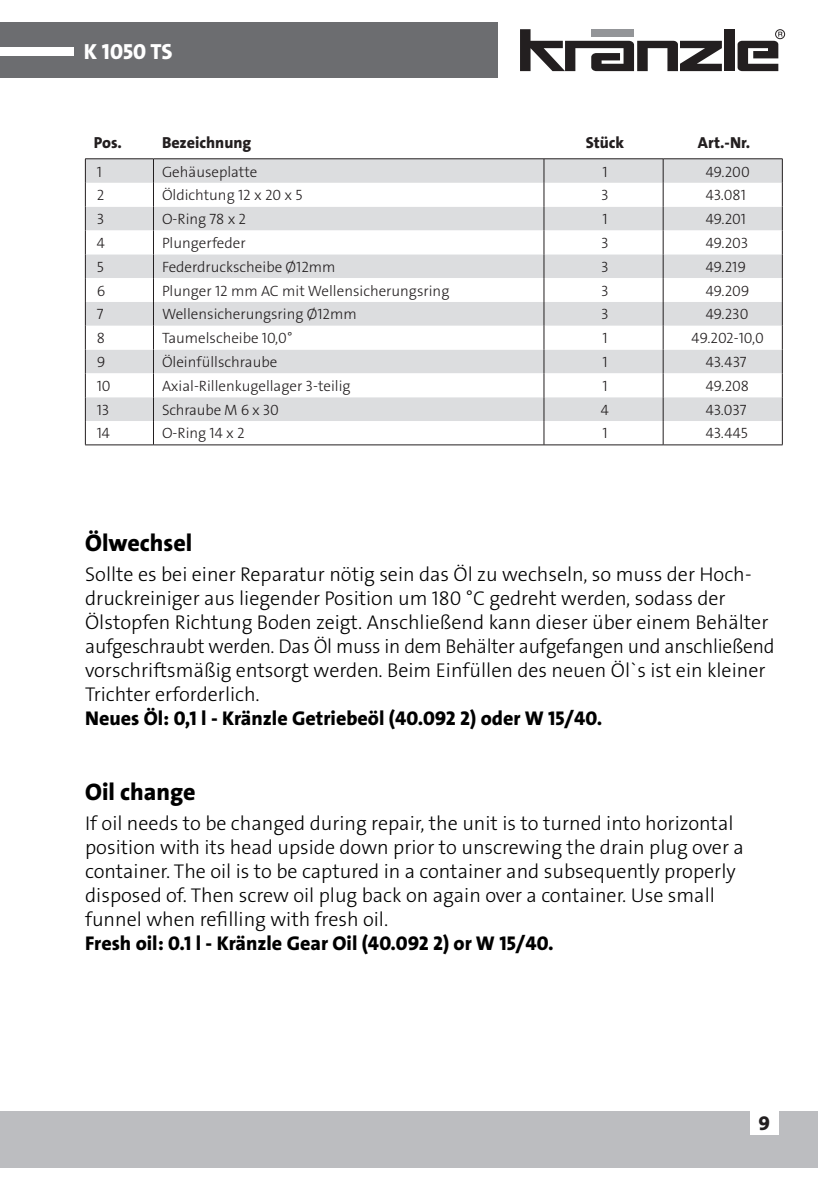
<style>
.page{position:relative;width:840px;height:1191px;background:#fff}
.page>*{position:absolute;margin:0;border:0;box-sizing:border-box;transform-origin:0 0}
.t1{font:24px "The Sans LP8 Ex Bld";color:#000}
.t2{font:22px "The Sans LP8 Ex Bld";color:#fff}
.t3{font:20px/24px "The Sans LP3 Lig";color:#000}
.t4{font:20px "The Sans LP8 Ex Bld";color:#231f20}
.t5{font:16px "The Sans LP8 Ex Bld";color:#231f20}
.t6{font:15px "The Sans LP3 Lig";color:#231f20}
.s1{font-family:"The Sans LP8 Ex Bld"}
</style>
<div class="page">
<div style="left:0;top:1111px;width:816px;height:57px;background:#bcbdc0"></div>
<div style="left:749px;top:1111px;width:29px;height:24px;background:#fff"></div>
<div style="left:0;top:23px;width:497px;height:55px;background:#6c6d70"></div>
<div style="left:0;top:47px;width:74px;height:8px;background:#fff"></div>
<svg style="left:520px;top:29px;width:201px;height:42px"></svg>
<div style="left:723px;top:29px;width:11px;height:42px;background:#231f20"></div>
<div style="left:774px;top:29px;width:10px;height:10px;border:1px solid #231f20;border-radius:50%"></div>
<svg style="left:737px;top:32px;width:45px;height:39px"></svg>
<div style="left:86px;top:159px;width:695px;height:24px;background:#dcdddf"></div>
<svg style="left:86px;top:183px;width:695px;height:261px"></svg>
<hr style="left:85px;top:158px;width:68px;height:1px;background:#231f20">
<hr style="left:153px;top:158px;width:390px;height:1px;background:#231f20">
<hr style="left:543px;top:158px;width:119px;height:1px;background:#231f20">
<hr style="left:662px;top:158px;width:120px;height:1px;background:#231f20">
<svg style="left:85px;top:159px;width:1px;height:285px"></svg>
<svg style="left:153px;top:159px;width:1px;height:285px"></svg>
<svg style="left:543px;top:159px;width:1px;height:285px"></svg>
<svg style="left:662px;top:159px;width:1px;height:285px"></svg>
<svg style="left:781px;top:159px;width:1px;height:285px"></svg>
<hr style="left:85px;top:444px;width:68px;height:1px;background:#231f20">
<hr style="left:153px;top:444px;width:390px;height:1px;background:#231f20">
<hr style="left:543px;top:444px;width:119px;height:1px;background:#231f20">
<hr style="left:662px;top:444px;width:120px;height:1px;background:#231f20">
<p class="t2" style="left:84px;top:37px;width:90px">K 1050 TS</p>
<p class="t5" style="left:94px;top:132px;width:30px">Pos.</p>
<p class="t5" style="left:162px;top:132px;width:91px">Bezeichnung</p>
<p class="t5" style="left:585px;top:132px;width:40px">Stück</p>
<p class="t5" style="left:697px;top:132px;width:54px">Art.-Nr.</p>
<p class="t6" style="left:97px;top:162px;width:7px">1</p>
<p class="t6" style="left:162px;top:162px;width:97px">Gehäuseplatte</p>
<p class="t6" style="left:602px;top:162px;width:7px">1</p>
<p class="t6" style="left:705px;top:162px;width:46px">49.200</p>
<p class="t6" style="left:97px;top:186px;width:9px">2</p>
<p class="t6" style="left:162px;top:186px;width:142px">Öldichtung 12 x 20 x 5</p>
<p class="t6" style="left:601px;top:186px;width:9px">3</p>
<p class="t6" style="left:705px;top:186px;width:42px">43.081</p>
<p class="t6" style="left:97px;top:209px;width:9px">3</p>
<p class="t6" style="left:162px;top:209px;width:86px">O-Ring 78 x 2</p>
<p class="t6" style="left:602px;top:209px;width:7px">1</p>
<p class="t6" style="left:705px;top:209px;width:42px">49.201</p>
<p class="t6" style="left:97px;top:233px;width:10px">4</p>
<p class="t6" style="left:162px;top:233px;width:85px">Plungerfeder</p>
<p class="t6" style="left:601px;top:233px;width:9px">3</p>
<p class="t6" style="left:705px;top:233px;width:44px">49.203</p>
<p class="t6" style="left:97px;top:257px;width:8px">5</p>
<p class="t6" style="left:162px;top:257px;width:175px">Federdruckscheibe Ø12mm</p>
<p class="t6" style="left:601px;top:257px;width:9px">3</p>
<p class="t6" style="left:705px;top:257px;width:42px">49.219</p>
<p class="t6" style="left:97px;top:281px;width:10px">6</p>
<p class="t6" style="left:162px;top:281px;width:289px">Plunger 12 mm AC mit Wellensicherungsring</p>
<p class="t6" style="left:601px;top:281px;width:9px">3</p>
<p class="t6" style="left:705px;top:281px;width:45px">49.209</p>
<p class="t6" style="left:97px;top:305px;width:8px">7</p>
<p class="t6" style="left:162px;top:305px;width:196px">Wellensicherungsring Ø12mm</p>
<p class="t6" style="left:601px;top:305px;width:9px">3</p>
<p class="t6" style="left:705px;top:305px;width:44px">49.230</p>
<p class="t6" style="left:97px;top:328px;width:10px">8</p>
<p class="t6" style="left:162px;top:328px;width:132px">Taumelscheibe 10,0°</p>
<p class="t6" style="left:602px;top:328px;width:7px">1</p>
<p class="t6" style="left:691px;top:328px;width:74px">49.202-10,0</p>
<p class="t6" style="left:97px;top:352px;width:10px">9</p>
<p class="t6" style="left:162px;top:352px;width:117px">Öleinfüllschraube</p>
<p class="t6" style="left:602px;top:352px;width:7px">1</p>
<p class="t6" style="left:705px;top:352px;width:42px">43.437</p>
<p class="t6" style="left:97px;top:376px;width:15px">10</p>
<p class="t6" style="left:162px;top:376px;width:190px">Axial-Rillenkugellager 3-teilig</p>
<p class="t6" style="left:602px;top:376px;width:7px">1</p>
<p class="t6" style="left:705px;top:376px;width:45px">49.208</p>
<p class="t6" style="left:97px;top:400px;width:14px">13</p>
<p class="t6" style="left:162px;top:400px;width:118px">Schraube M 6 x 30</p>
<p class="t6" style="left:600px;top:400px;width:10px">4</p>
<p class="t6" style="left:705px;top:400px;width:42px">43.037</p>
<p class="t6" style="left:97px;top:424px;width:15px">14</p>
<p class="t6" style="left:162px;top:424px;width:84px">O-Ring 14 x 2</p>
<p class="t6" style="left:602px;top:424px;width:7px">1</p>
<p class="t6" style="left:705px;top:424px;width:43px">43.445</p>
<p class="t1" style="left:85px;top:527px;width:109px">Ölwechsel</p>
<p class="t3" style="left:85px;top:562px;width:690px">Sollte es bei einer Reparatur nötig sein das Öl zu wechseln, so muss der Hoch&shy;druckreiniger aus liegender Position um 180 °C gedreht werden, sodass der Ölstopfen Richtung Boden zeigt. Anschließend kann dieser über einem Behälter aufgeschraubt werden. Das Öl muss in dem Behälter aufgefangen und anschließend vorschriftsmäßig entsorgt werden. Beim Einfüllen des neuen Öl`s ist ein kleiner Trichter erforderlich.<br><span class="s1">Neues Öl: 0,1 l - Kränzle Getriebeöl (40.092 2) oder W 15/40.</span></p>
<p class="t1" style="left:85px;top:777px;width:112px">Oil change</p>
<p class="t3" style="left:85px;top:811px;width:660px">If oil needs to be changed during repair, the unit is to turned into horizontal position with its head upside down prior to unscrewing the drain plug over a container. The oil is to be captured in a container and subsequently properly disposed of. Then screw oil plug back on again over a container. Use small funnel when refilling with fresh oil.<br><span class="s1">Fresh oil: 0.1 l - Kränzle Gear Oil (40.092 2) or W 15/40.</span></p>
<p class="t4" style="left:758px;top:1110px;width:13px">9</p>
</div>
